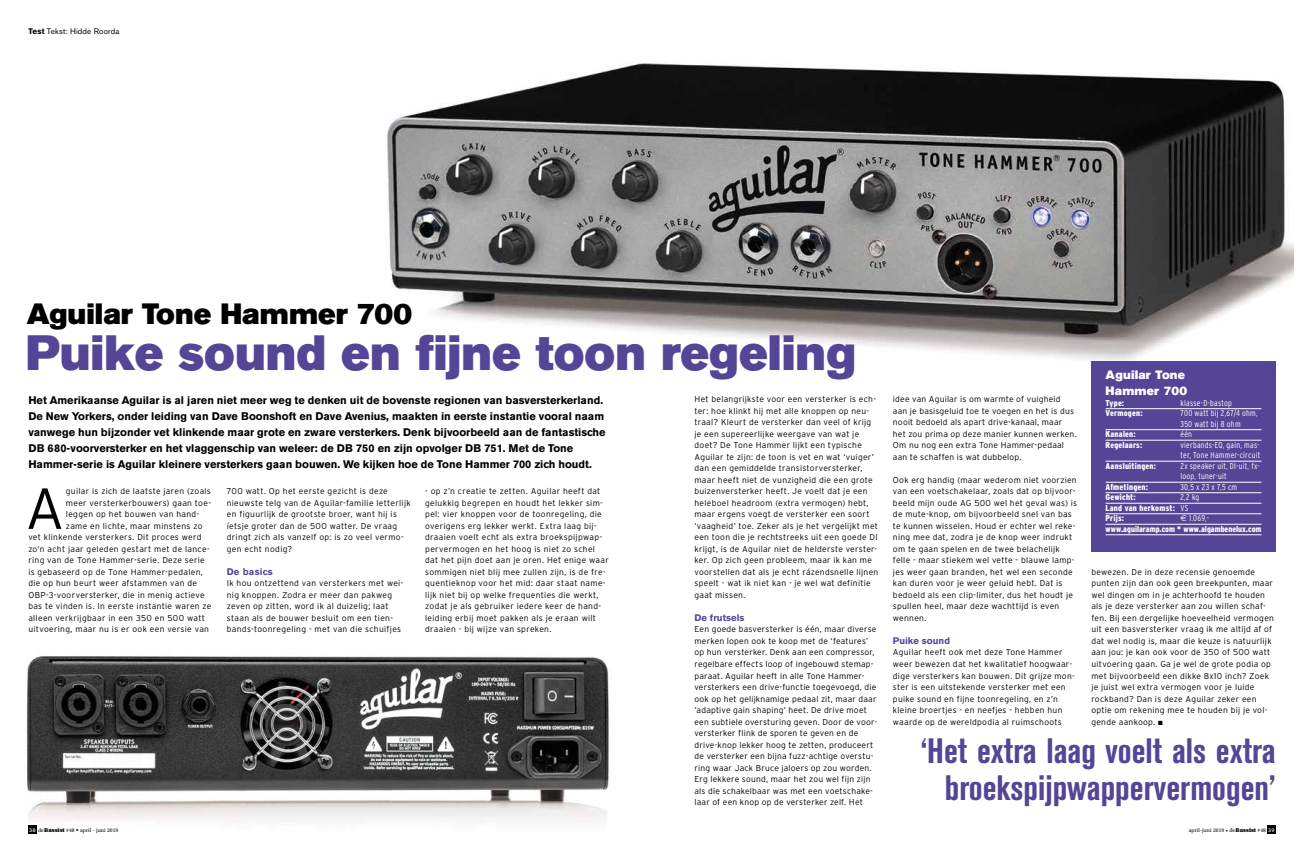
<style>
.page{position:relative;width:1304px;height:851px;background:#fff}
.page>*{position:absolute;margin:0;border:0;box-sizing:border-box;transform-origin:0 0}
.t1{font:300 57.8px "Interstate";color:#000}
.t2{font:49.1px "Akzidenz Grotesk BE Super";color:#554596}
.t3{font:700 condensed 35px/36.9px "Akzidenz Grotesk BE";color:#554596;text-align:right}
.t4{font:29.1px "Akzidenz Grotesk BE Super";color:#000}
.t5{font:12px/16px "Akzidenz Grotesk BE Super";letter-spacing:.02em;color:#fff}
.t6{font:700 11px/16px "Akzidenz Grotesk BE";color:#000}
.t7{font:700 9.5px "Akzidenz Grotesk BE";letter-spacing:.005em;color:#554596}
.t8{font:700 9.5px "Akzidenz Grotesk BE";letter-spacing:.025em;color:#554596}
.t9{font:300 8.5px/11.5px "Interstate";letter-spacing:.03em;color:#000}
.t10{font:300 condensed 8.5px/10.5px "Interstate";letter-spacing:.025em;color:#fff}
.t11{font:900 condensed 8.5px/10.5px "Interstate";letter-spacing:.025em;color:#fff}
.t12{font:900 condensed 8.5px/10.5px "Interstate";letter-spacing:.005em;color:#fff}
.t13{font:8px "Akzidenz Grotesk BE";letter-spacing:.015em;color:#000}
.t14{font:5.5px "Utopia Std";letter-spacing:.015em;color:#000}
.s1{font-weight:700}
.s2{font-weight:300}
.s3{font-family:"Euro Sans";font-weight:400;font-stretch:normal}
.s4{font-family:"Interstate";font-size:5px;color:#fff}
.s5{font-family:"Utopia";font-weight:900}
</style>
<div class="page">
<img style="left:387px;top:63px;width:906px;height:298px">
<div style="left:1091px;top:361px;width:185px;height:191px;background:#554596"></div>
<hr style="left:1106px;top:408px;width:155px;height:1px;background:#fff">
<hr style="left:1106px;top:429px;width:155px;height:1px;background:#fff">
<hr style="left:1106px;top:440px;width:155px;height:1px;background:#fff">
<hr style="left:1106px;top:461px;width:155px;height:1px;background:#fff">
<hr style="left:1106px;top:482px;width:155px;height:1px;background:#fff">
<hr style="left:1106px;top:492px;width:155px;height:1px;background:#fff">
<hr style="left:1106px;top:503px;width:155px;height:1px;background:#fff">
<hr style="left:1106px;top:513px;width:155px;height:1px;background:#fff">
<hr style="left:1106px;top:524px;width:155px;height:1px;background:#fff">
<hr style="left:1106px;top:534px;width:155px;height:1px;background:#fff">
<img style="left:27px;top:656px;width:582px;height:178px">
<div style="left:28px;top:825px;width:9px;height:8px;background:#000"></div>
<div style="left:1267px;top:825px;width:9px;height:8px;background:#000"></div>
<p class="t13" style="left:28px;top:26px;width:93px"><span class="s1">Test</span> Tekst: Hidde Roorda</p>
<h3 class="t4" style="left:27px;top:297px;width:387px">Aguilar Tone Hammer 700</h3>
<h2 class="t2" style="left:26px;top:324px;width:832px">Puike sound en fijne toon regeling</h2>
<p class="t9" style="left:694px;top:393px;width:185px">Het belangrijkste voor een versterker is ech&shy;ter: hoe klinkt hij met alle knoppen op neu&shy;traal? Kleurt de versterker dan veel of krijg je een supereerlijke weergave van wat je doet? De Tone Hammer lijkt een typische Aguilar te zijn: de toon is vet en wat ‘vuiger’ dan een gemiddelde transistorversterker, maar heeft niet de vunzigheid die een grote buizenversterker heeft. Je voelt dat je een heleboel headroom (extra vermogen) hebt, maar ergens voegt de versterker een soort ‘vaagheid’ toe. Zeker als je het vergelijkt met een toon die je rechtstreeks uit een goede DI krijgt, is de Aguilar niet de helderste verster&shy;ker. Op zich geen probleem, maar ik kan me voorstellen dat als je echt rázendsnelle lijnen speelt - wat ik niet kan - je wel wat definitie gaat missen.</p>
<p class="t7" style="left:694px;top:612px;width:52px">De frutsels</p>
<p class="t9" style="left:694px;top:623px;width:184px">Een goede basversterker is één, maar diverse merken lopen ook te koop met de ‘features’ op hun versterker. Denk aan een compressor, regelbare effects loop of ingebouwd stemap&shy;paraat. Aguilar heeft in alle Tone Hammer&shy;versterkers een drive-functie toegevoegd, die ook op het gelijknamige pedaal zit, maar daar ‘adaptive gain shaping’ heet. De drive moet een subtiele oversturing geven. Door de voor&shy;versterker flink de sporen te geven en de drive-knop lekker hoog te zetten, produceert de versterker een bijna fuzz-achtige overstu&shy;ring waar Jack Bruce jaloers op zou worden.<br>Erg lekkere sound, maar het zou wel fijn zijn als die schakelbaar was met een voetschake&shy;laar of een knop op de versterker zelf. Het</p>
<h3 class="t5" style="left:1106px;top:367px;width:83px">Aguilar Tone<br>Hammer 700</h3>
<p class="t11" style="left:1106px;top:397px;width:20px">Type:</p>
<p class="t10" style="left:1181px;top:397px;width:53px">klasse-D-bastop</p>
<p class="t11" style="left:1106px;top:408px;width:39px">Vermogen:</p>
<p class="t10" style="left:1180px;top:408px;width:79px">700 watt bij 2,67/4 ohm,<br>350 watt bij 8 ohm</p>
<p class="t11" style="left:1105px;top:429px;width:32px">Kanalen:</p>
<p class="t10" style="left:1180px;top:429px;width:13px">één</p>
<p class="t11" style="left:1105px;top:439px;width:38px">Regelaars:</p>
<p class="t10" style="left:1180px;top:439px;width:81px">vierbands-EQ, gain, mas&shy;ter, Tone Hammer-circuit</p>
<p class="t11" style="left:1105px;top:460px;width:52px">Aansluitingen:</p>
<p class="t10" style="left:1180px;top:460px;width:81px">2x speaker uit, DI-uit, fx&shy;loop, tuner-uit</p>
<p class="t11" style="left:1105px;top:481px;width:44px">Afmetingen:</p>
<p class="t10" style="left:1180px;top:481px;width:58px">30,5 x 23 x 7,5 cm</p>
<p class="t11" style="left:1105px;top:492px;width:32px">Gewicht:</p>
<p class="t9" style="left:893px;top:393px;width:185px">idee van Aguilar is om warmte of vuigheid aan je basisgeluid toe te voegen en het is dus nooit bedoeld als apart drive-kanaal, maar het zou prima op deze manier kunnen werken.<br>Om nu nog een extra Tone Hammer-pedaal aan te schaffen is wat dubbelop.</p>
<p class="t9" style="left:893px;top:474px;width:186px">Ook erg handig (maar wederom niet voorzien van een voetschakelaar, zoals dat op bijvoor&shy;beeld mijn oude AG 500 wel het geval was) is de mute-knop, om bijvoorbeeld snel van bas te kunnen wisselen. Houd er echter wel reke&shy;ning mee dat, zodra je de knop weer indrukt om te gaan spelen en de twee belachelijk felle - maar stiekem wel vette - blauwe lamp&shy;jes weer gaan branden, het wel een seconde kan duren voor je weer geluid hebt. Dat is bedoeld als een clip-limiter, dus het houdt je spullen heel, maar deze wachttijd is even wennen.</p>
<p class="t7" style="left:893px;top:635px;width:59px">Puike sound</p>
<p class="t9" style="left:893px;top:646px;width:183px">Aguilar heeft ook met deze Tone Hammer weer bewezen dat het kwalitatief hoogwaar&shy;dige versterkers kan bouwen. Dit grijze mon&shy;ster is een uitstekende versterker met een puike sound en fijne toonregeling, en z’n kleine broertjes - en neefjes - hebben hun waarde op de wereldpodia al ruimschoots</p>
<p class="t6" style="left:28px;top:392px;width:579px">Het Amerikaanse Aguilar is al jaren niet meer weg te denken uit de bovenste regionen van basversterkerland.<br>De New Yorkers, onder leiding van Dave Boonshoft en Dave Avenius, maakten in eerste instantie vooral naam vanwege hun bijzonder vet klinkende maar grote en zware versterkers. Denk bijvoorbeeld aan de fantastische DB 680-voorversterker en het vlaggenschip van weleer: de DB 750 en zijn opvolger DB 751. Met de Tone Hammer-serie is Aguilar kleinere versterkers gaan bouwen. We kijken hoe de Tone Hammer 700 zich houdt.</p>
<h1 class="t1" style="left:25px;top:476px;width:41px">A</h1>
<p class="t9" style="left:66px;top:485px;width:147px">guilar is zich de laatste jaren (zoals</p>
<p class="t9" style="left:425px;top:485px;width:185px">- op z’n creatie te zetten. Aguilar heeft dat gelukkig begrepen en houdt het lekker sim&shy;pel: vier knoppen voor de toonregeling, die overigens erg lekker werkt. Extra laag bij&shy;draaien voelt echt als extra broekspijpwap&shy;pervermogen en het hoog is niet zo schel dat het pijn doet aan je oren. Het enige waar sommigen niet blij mee zullen zijn, is de fre&shy;quentieknop voor het mid: daar staat name&shy;lijk niet bij op welke frequenties die werkt, zodat je als gebruiker iedere keer de hand&shy;leiding erbij moet pakken als je eraan wilt draaien - bij wijze van spreken.</p>
<p class="t9" style="left:227px;top:485px;width:186px">700 watt. Op het eerste gezicht is deze nieuwste telg van de Aguilar-familie letterlijk en figuurlijk de grootste broer, want hij is íetsje groter dan de 500 watter. De vraag dringt zich als vanzelf op: is zo veel vermo&shy;gen echt nodig?</p>
<p class="t8" style="left:227px;top:566px;width:48px">De basics</p>
<p class="t9" style="left:227px;top:577px;width:178px">Ik hou ontzettend van versterkers met wei&shy;nig knoppen. Zodra er meer dan pakweg zeven op zitten, word ik al duizelig; laat staan als de bouwer besluit om een tien&shy;bands-toonregeling - met van die schuifjes</p>
<p class="t9" style="left:1091px;top:566px;width:184px">bewezen. De in deze recensie genoemde punten zijn dan ook geen breekpunten, maar wel dingen om in je achterhoofd te houden als je deze versterker aan zou willen schaf&shy;fen. Bij een dergelijke hoeveelheid vermogen uit een basversterker vraag ik me altijd af of dat wel nodig is, maar die keuze is natuurlijk aan jou: je kan ook voor de 350 of 500 watt uitvoering gaan. Ga je wel de grote podia op met bijvoorbeeld een dikke 8x10 inch? Zoek je juist wel extra vermogen voor je luide rockband? Dan is deze Aguilar zeker een optie om rekening mee te houden bij je vol&shy;gende aankoop. ■</p>
<p class="t11" style="left:1105px;top:492px;width:95px;text-indent:75px"><span class="s2">2,2 kg<br></span>Land van herkomst: <span class="s2">VS<br></span>Prijs:</p>
<p class="t9" style="left:66px;top:497px;width:147px">meer versterkerbouwers) gaan toe-</p>
<p class="t9" style="left:66px;top:508px;width:135px">leggen op het bouwen van hand-</p>
<p class="t9" style="left:66px;top:520px;width:138px">zame en lichte, maar minstens zo</p>
<p class="t9" style="left:28px;top:531px;width:175px">vet klinkende versterkers. Dit proces werd</p>
<p class="t9" style="left:28px;top:543px;width:183px">zo’n acht jaar geleden gestart met de lance-</p>
<p class="t9" style="left:28px;top:554px;width:178px">ring van de Tone Hammer-serie. Deze serie</p>
<p class="t9" style="left:28px;top:566px;width:176px">is gebaseerd op de Tone Hammer-pedalen,</p>
<p class="t9" style="left:28px;top:577px;width:170px">die op hun beurt weer afstammen van de</p>
<p class="t9" style="left:28px;top:589px;width:178px">OBP-3-voorversterker, die in menig actieve</p>
<p class="t9" style="left:28px;top:600px;width:185px">bas te vinden is. In eerste instantie waren ze</p>
<p class="t9" style="left:28px;top:612px;width:178px">alleen verkrijgbaar in een 350 en 500 watt</p>
<p class="t9" style="left:28px;top:623px;width:182px">uitvoering, maar nu is er ook een versie van</p>
<p class="t12" style="left:1106px;top:513px;width:157px;text-indent:75px"><span class="s3">€</span> <span class="s2">1.069,- </span>www.aguilaramp.com * www.algambenelux.com</p>
<h3 class="t3" style="left:921px;top:732px;width:356px">‘Het extra laag voelt als extra broekspijpwappervermogen’</h3>
<p class="t14" style="left:29px;top:826px;width:91px"><span class="s4">38</span> de<span class="s5">Bassist</span> #48 <span class="s5">•</span> april - juni 2019</p>
<p class="t14" style="left:1189px;top:826px;width:88px">april-juni 2019 • de<span class="s5">Bassist</span> #48 <span class="s4">39</span></p>
</div>
